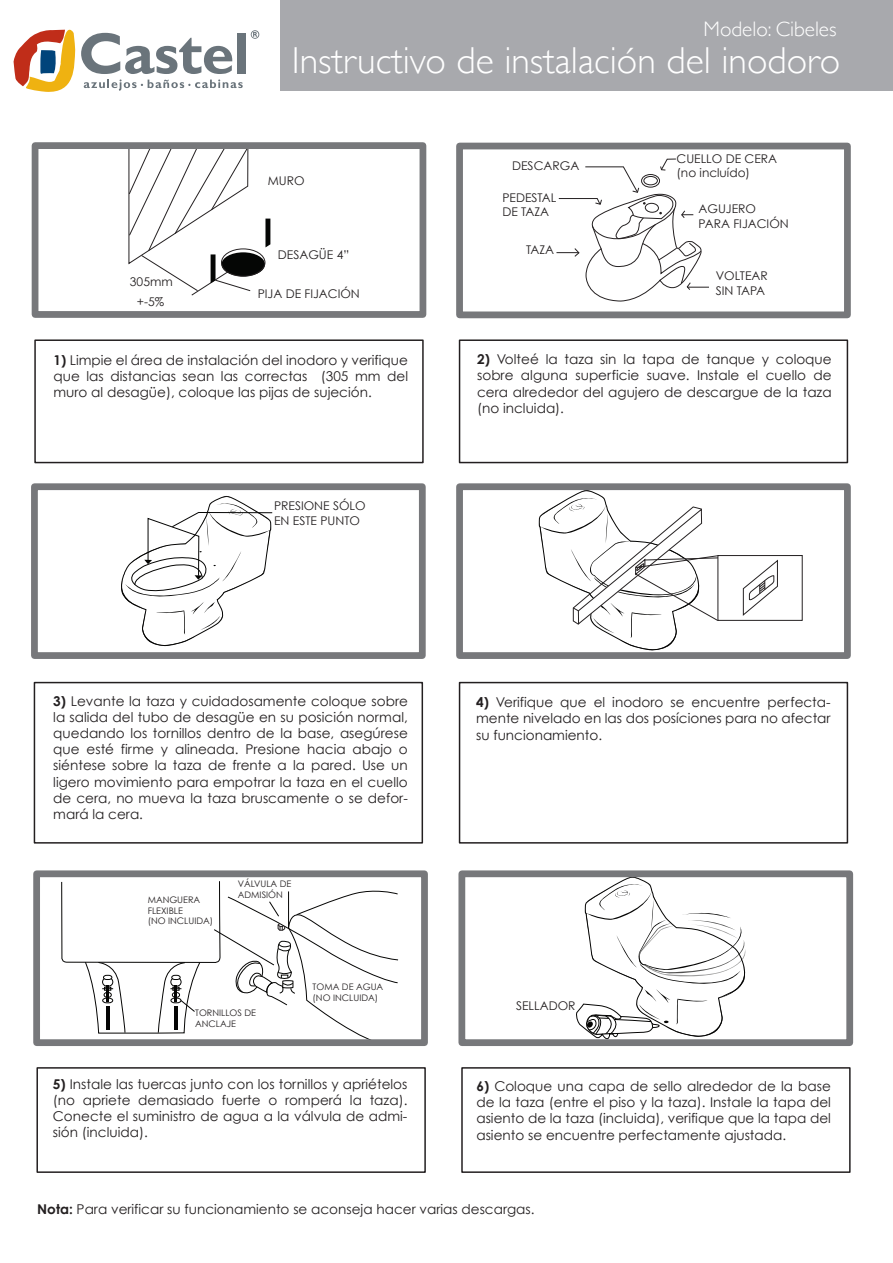
<style>
.page{position:relative;width:893px;height:1263px;background:#fff}
.page>*{position:absolute;margin:0;border:0;box-sizing:border-box;transform-origin:0 0}
.t1{font:300 37.5px "Gill Sans";color:#fff}
.t2{font:300 21px "Gill Sans";color:#fff}
.t3{font:13.5px/16.2px "Century Gothic";color:#231f20;text-align:justify}
.t4{font:12px/14.4px "Century Gothic";color:#231f20}
.t5{font:9px/10.8px "Century Gothic";color:#231f20}
.s1{font-weight:700}
</style>
<div class="page">
<div style="left:280px;top:0;width:613px;height:90px;background:#a8a9ad"></div>
<svg style="left:14px;top:29px;width:61px;height:63px"></svg>
<svg style="left:251px;top:30px;width:8px;height:9px"></svg>
<div style="left:237px;top:33px;width:9px;height:40px;background:#6a747b"></div>
<svg style="left:81px;top:33px;width:162px;height:58px"></svg>
<svg style="left:265px;top:219px;width:5px;height:28px"></svg>
<div style="left:221px;top:252px;width:44px;height:24px;background:#050605;border-radius:50%"></div>
<div style="left:221px;top:249px;width:44px;height:28px;border:1px solid #252122;border-radius:50%"></div>
<svg style="left:556px;top:158px;width:153px;height:144px"></svg>
<svg style="left:121px;top:496px;width:152px;height:150px"></svg>
<svg style="left:539px;top:491px;width:264px;height:159px"></svg>
<svg style="left:576px;top:878px;width:170px;height:160px"></svg>
<div style="left:32px;top:142px;width:394px;height:176px;border:7px solid #77787b"></div>
<div style="left:456px;top:143px;width:395px;height:175px;border:7px solid #77787b"></div>
<div style="left:456px;top:483px;width:395px;height:176px;border:7px solid #77787b"></div>
<div style="left:458px;top:870px;width:395px;height:176px;border:7px solid #77787b"></div>
<div style="left:31px;top:483px;width:395px;height:176px;border:7px solid #77787b"></div>
<div style="left:33px;top:870px;width:395px;height:176px;border:7px solid #77787b"></div>
<div style="left:34px;top:339px;width:390px;height:124px;border:2px solid #231f20"></div>
<div style="left:459px;top:339px;width:389px;height:124px;border:2px solid #231f20"></div>
<div style="left:34px;top:682px;width:389px;height:162px;border:2px solid #231f20"></div>
<div style="left:459px;top:682px;width:389px;height:162px;border:2px solid #231f20"></div>
<svg style="left:85px;top:961px;width:116px;height:73px"></svg>
<svg style="left:128px;top:145px;width:123px;height:151px"></svg>
<div style="left:36px;top:1067px;width:390px;height:106px;border:2px solid #231f20"></div>
<div style="left:461px;top:1067px;width:390px;height:106px;border:2px solid #231f20"></div>
<svg style="left:213px;top:888px;width:186px;height:155px"></svg>
<h2 class="t2" style="left:703px;top:13px;width:135px">Modelo: Cibeles</h2>
<h1 class="t1" style="left:292px;top:32px;width:550px">Instructivo de instalación del inodoro</h1>
<p class="t4" style="left:130px;top:272px;width:44px;line-height:20px;text-align:center">305mm +-5%</p>
<p class="t4" style="left:268px;top:173px;width:38px">MURO</p>
<p class="t4" style="left:278px;top:247px;width:73px">DESAGÜE 4”</p>
<p class="t4" style="left:258px;top:286px;width:104px">PIJA DE FIJACIÓN</p>
<p class="t3" style="left:54px;top:351px;width:356px"><span class="s1">1)</span> Limpie el área de instalación del inodoro y verifique que las distancias sean las correctas (305 mm del muro al desagüe), coloque las pijas de sujeción.</p>
<p class="t4" style="left:274px;top:499px;width:93px">PRESIONE SÓLO<br>EN ESTE PUNTO</p>
<p class="t3" style="left:53px;top:692px;width:356px"><span class="s1">3)</span> Levante la taza y cuidadosamente coloque sobre la salida del tubo de desagüe en su posición normal, quedando los tornillos dentro de la base, asegúrese que esté firme y alineada. Presione hacia abajo o siéntese sobre la taza de frente a la pared. Use un ligero movimiento para empotrar la taza en el cuello de cera, no mueva la taza bruscamente o se defor&shy;mará la cera.</p>
<p class="t5" style="left:148px;top:894px;width:67px">MANGUERA<br>FLEXIBLE<br>(NO INCLUIDA)</p>
<p class="t5" style="left:238px;top:878px;width:55px">VÁLVULA DE<br>ADMISIÓN</p>
<p class="t5" style="left:195px;top:1007px;width:62px">TORNILLOS DE<br>ANCLAJE</p>
<p class="t5" style="left:313px;top:981px;width:72px">TOMA DE AGUA (NO INCLUIDA)</p>
<p class="t3" style="left:53px;top:1076px;width:356px"><span class="s1">5)</span> Instale las tuercas junto con los tornillos y apriételos (no apriete demasiado fuerte o romperá la taza).<br>Conecte el suministro de agua a la válvula de admi&shy;sión (incluida).</p>
<p class="t4" style="left:512px;top:159px;width:69px">DESCARGA</p>
<p class="t4" style="left:502px;top:190px;width:55px">PEDESTAL<br>DE TAZA</p>
<p class="t4" style="left:526px;top:243px;width:29px">TAZA</p>
<p class="t4" style="left:676px;top:151px;width:102px">CUELLO DE CERA (no incluído)</p>
<p class="t4" style="left:699px;top:202px;width:92px">AGUJERO<br>PARA FIJACIÓN</p>
<p class="t4" style="left:716px;top:269px;width:53px">VOLTEAR<br>SIN TAPA</p>
<p class="t3" style="left:477px;top:351px;width:356px"><span class="s1">2)</span> Volteé la taza sin la tapa de tanque y coloque sobre alguna superficie suave. Instale el cuello de cera alrededor del agujero de descargue de la taza (no incluida).</p>
<p class="t3" style="left:476px;top:694px;width:356px"><span class="s1">4)</span> Verifique que el inodoro se encuentre perfecta&shy;mente nivelado en las dos posíciones para no afectar su funcionamiento.</p>
<p class="t4" style="left:516px;top:999px;width:61px">SELLADOR</p>
<p class="t3" style="left:476px;top:1078px;width:356px"><span class="s1">6)</span> Coloque una capa de sello alrededor de la base de la taza (entre el piso y la taza). Instale la tapa del asiento de la taza (incluida), verifique que la tapa del asiento se encuentre perfectamente ajustada.</p>
<p class="t3" style="left:37px;top:1200px;width:499px"><span class="s1">Nota:</span> Para verificar su funcionamiento se aconseja hacer varias descargas.</p>
</div>
